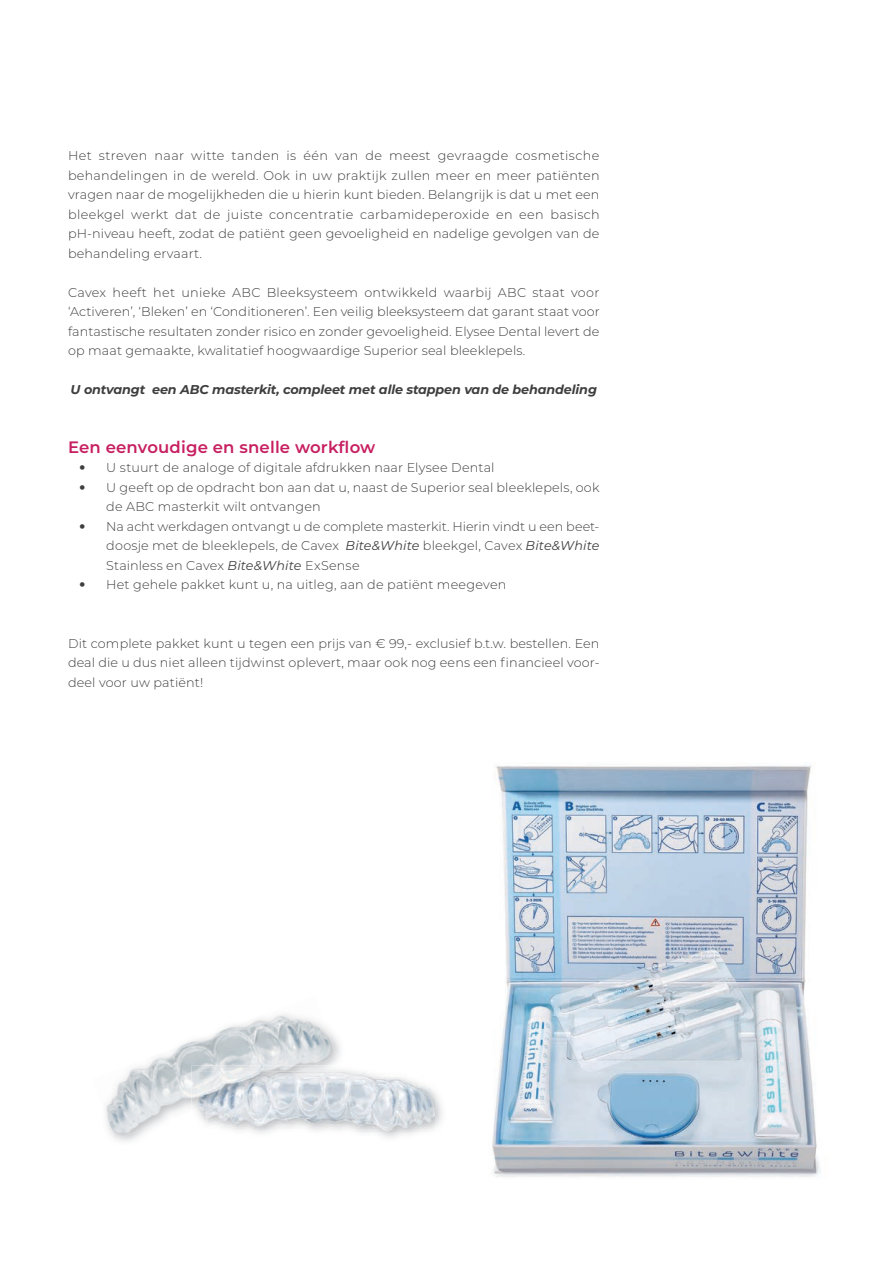
<style>
.page{position:relative;width:893px;height:1263px;background:#fff}
.page>*{position:absolute;margin:0;border:0;box-sizing:border-box;transform-origin:0 0}
.t1{font:600 16.5px "Montserrat";letter-spacing:.01em;color:#c71f61}
.t2{font:300 12.75px/19.5px "Montserrat";letter-spacing:.01em;color:#3e3e3f;text-align:justify}
.t3{font:italic 700 12.75px "Montserrat";letter-spacing:-.01em;color:#3e3e3f}
.s1{font-family:"Helvetica Neue LT Std";font-weight:500}
.s2{font-weight:400;font-style:italic}
</style>
<div class="page">
<img style="left:492px;top:765px;width:329px;height:412px">
<img style="left:345px;top:1072px;width:90px;height:59px">
<img style="left:116px;top:1041px;width:229px;height:101px">
<img style="left:105px;top:1014px;width:232px;height:125px">
<img style="left:191px;top:1065px;width:122px;height:46px">
<img style="left:198px;top:1072px;width:99px;height:37px">
<p class="t2" style="left:68px;top:146px;width:533px">Het streven naar witte tanden is één van de meest gevraagde cosmetische behandelingen in de wereld. Ook in uw praktijk zullen meer en meer patiënten vragen naar de mogelijkheden die u hierin kunt bieden. Belangrijk is dat u met een bleekgel werkt dat de juiste concentratie carbamideperoxide en een basisch pH-niveau heeft, zodat de patiënt geen gevoeligheid en nadelige gevolgen van de behandeling ervaart.</p>
<p class="t2" style="left:68px;top:282px;width:533px">Cavex heeft het unieke ABC Bleeksysteem ontwikkeld waarbij ABC staat voor ‘Activeren’, ‘Bleken’ en ‘Conditioneren’. Een veilig bleeksysteem dat garant staat voor fantastische resultaten zonder risico en zonder gevoeligheid. Elysee Dental levert de op maat gemaakte, kwalitatief hoogwaardige Superior seal bleeklepels.</p>
<p class="t3" style="left:71px;top:381px;width:528px">U ontvangt een ABC masterkit, compleet met alle stappen van de behandeling</p>
<p class="t1" style="left:68px;top:435px;width:309px">Een eenvoudige en snelle workflow</p>
<p class="t2" style="left:79px;top:458px;width:417px"><span class="s1">•</span> U stuurt de analoge of digitale afdrukken naar Elysee Dental</p>
<p class="t2" style="left:106px;top:477px;width:495px;text-indent:-27px"><span class="s1">•</span> U geeft op de opdracht bon aan dat u, naast de Superior seal bleeklepels, ook de ABC masterkit wilt ontvangen</p>
<p class="t2" style="left:106px;top:516px;width:495px;text-indent:-27px"><span class="s1">•</span> Na acht werkdagen ontvangt u de complete masterkit. Hierin vindt u een beet&shy;doosje met de bleeklepels, de Cavex <span class="s2">Bite&amp;White</span> bleekgel, Cavex <span class="s2">Bite&amp;White </span>Stainless en Cavex <span class="s2">Bite&amp;White</span> ExSense</p>
<p class="t2" style="left:79px;top:575px;width:429px"><span class="s1">•</span> Het gehele pakket kunt u, na uitleg, aan de patiënt meegeven</p>
<p class="t2" style="left:68px;top:633px;width:533px">Dit complete pakket kunt u tegen een prijs van € 99,- exclusief b.t.w. bestellen. Een deal die u dus niet alleen tijdwinst oplevert, maar ook nog eens een financieel voor&shy;deel voor uw patiënt!</p>
</div>
